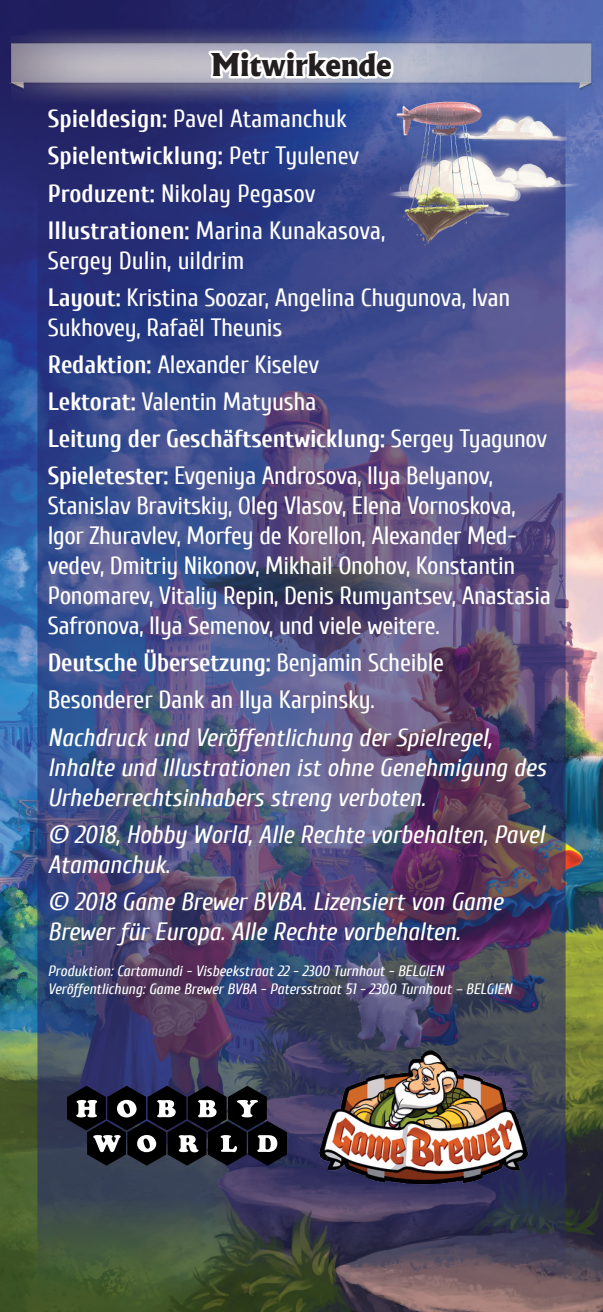
<style>
.page{position:relative;width:603px;height:1312px;background:#fff}
.page>*{position:absolute;margin:0;border:0;box-sizing:border-box;transform-origin:0 0}
.t1{font:800 30px "Albertus";color:#231f20}
.t2{font:25px/37px "Cuprum";letter-spacing:-.015em;color:#fff}
.t3{font:italic 25px/30px "Cuprum";color:#fff}
.t4{font:italic 15px/18px "Cuprum";color:#fff}
.s1{font-weight:700}
</style>
<div class="page">
<img style="left:0;top:0;width:602px;height:1311px">
<img style="left:25px;top:25px;width:553px;height:1146px">
<img style="left:37px;top:66px;width:528px;height:1245px;border-radius:6px">
<img style="left:0;top:27px;width:602px;height:79px">
<img style="left:376px;top:83px;width:226px;height:172px">
<svg style="left:200px;top:45px;width:202px;height:72px"></svg>
<img style="left:304px;top:1040px;width:242px;height:158px">
<svg style="left:67px;top:1085px;width:220px;height:80px;background:#30313a"></svg>
<p class="t1" style="left:211px;top:46px;width:182px">Mitwirkende</p>
<p class="t2" style="left:48px;top:100px;width:339px"><span class="s1">Spieldesign:</span> Pavel Atamanchuk <span class="s1">Spielentwicklung:</span> Petr Tyulenev <span class="s1">Produzent:</span> Nikolay Pegasov <span class="s1">Illustrationen:</span> Marina Kunakasova,</p>
<p class="t2" style="left:48px;top:242px;width:463px">Sergey Dulin, uildrim<br><span class="s1">Layout:</span> Kristina Soozar, Angelina Chugunova, Ivan</p>
<p class="t2" style="left:48px;top:309px;width:500px">Sukhovey, Rafaël Theunis<br><span class="s1">Redaktion:</span> Alexander Kiselev<br><span class="s1">Lektorat:</span> Valentin Matyusha<br><span class="s1">Leitung der Geschäftsentwicklung:</span> Sergey Tyagunov <span class="s1">Spieletester:</span> Evgeniya Androsova, Ilya Belyanov,</p>
<p class="t2" style="left:48px;top:490px;width:504px;line-height:30px">Stanislav Bravitskiy, Oleg Vlasov, Elena Vornoskova, Igor Zhuravlev, Morfey de Korellon, Alexander Med&shy;vedev, Dmitriy Nikonov, Mikhail Onohov, Konstantin Ponomarev, Vitaliy Repin, Denis Rumyantsev, Anastasia Safronova, Ilya Semenov, und viele weitere.</p>
<p class="t2" style="left:48px;top:644px;width:397px"><span class="s1">Deutsche Übersetzung:</span> Benjamin Scheible<br>Besonderer Dank an Ilya Karpinsky.</p>
<p class="t3" style="left:48px;top:722px;width:499px">Nachdruck und Veröffentlichung der Spielregel,<br>Inhalte und Illustrationen ist ohne Genehmigung des<br>Urheberrechtsinhabers streng verboten.</p>
<p class="t3" style="left:48px;top:819px;width:498px">© 2018, Hobby World, Alle Rechte vorbehalten, Pavel<br>Atamanchuk.</p>
<p class="t3" style="left:48px;top:886px;width:456px">© 2018 Game Brewer BVBA. Lizensiert von Game<br>Brewer für Europa. Alle Rechte vorbehalten.</p>
<p class="t4" style="left:48px;top:961px;width:465px">Produktion: Cartamundi - Visbeekstraat 22 - 2300 Turnhout - BELGIEN<br>Veröffentlichung: Game Brewer BVBA - Patersstraat 51 - 2300 Turnhout – BELGIEN</p>
</div>
